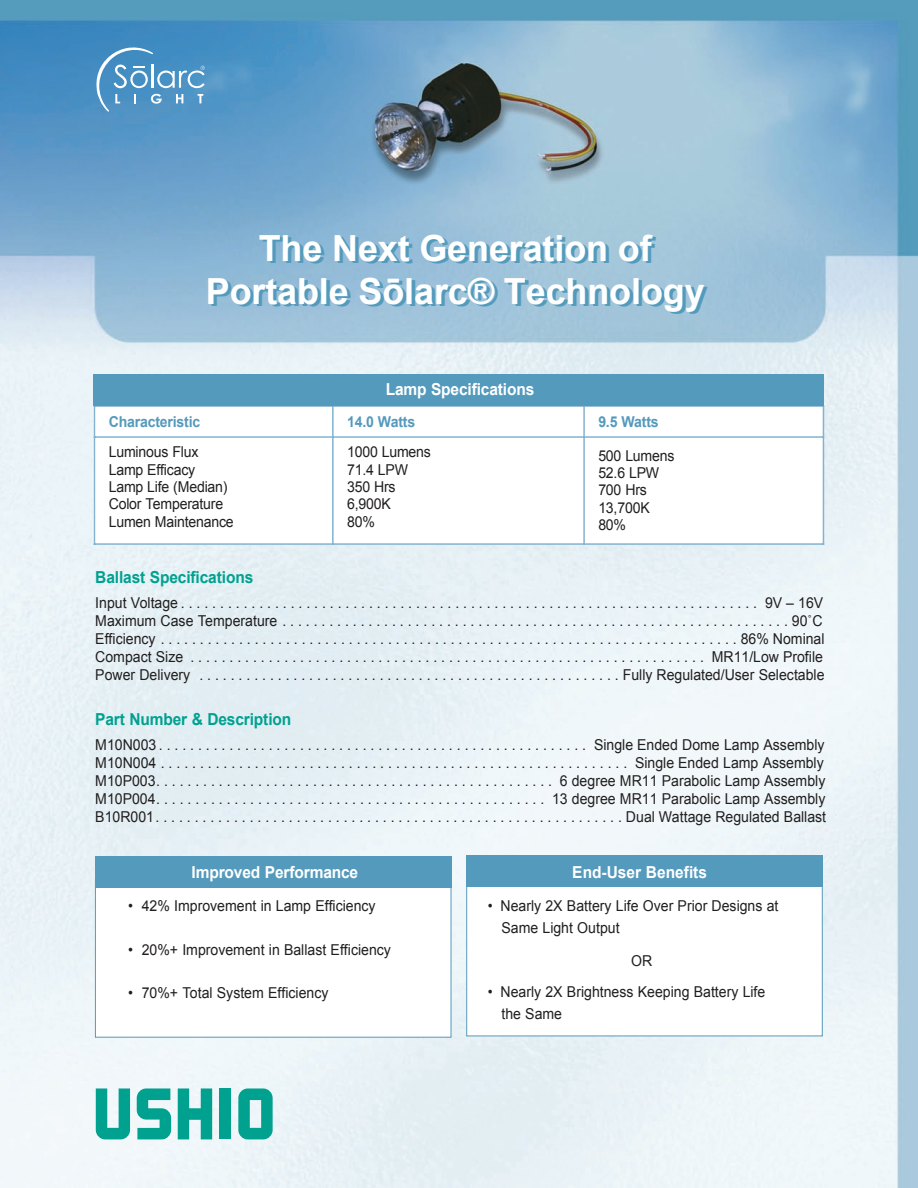
<style>
.page{position:relative;width:918px;height:1188px;background:#fff}
.page>*{position:absolute;margin:0;border:0;box-sizing:border-box;transform-origin:0 0}
.t1{font:700 36px/43.2px "Arial";letter-spacing:-.005em;color:#fff;text-align:center}
.t2{font:700 16.5px "Arial";letter-spacing:-.01em;color:#fff;scale:.94 1}
.t3{font:700 16.5px "Arial";letter-spacing:-.01em;color:#00a18f;scale:.94 1}
.t4{font:15px/17.4px "Arial";color:#211e1e;scale:.94 1}
.t5{font:700 15px "Arial";letter-spacing:-.015em;color:#549abc;scale:.94 1}
</style>
<div class="page">
<img style="left:0;top:0;width:918px;height:1188px">
<svg style="left:137px;top:1088px;width:34px;height:51px"></svg>
<svg style="left:178px;top:1088px;width:34px;height:51px"></svg>
<div style="left:220px;top:1088px;width:11px;height:51px;background:#00a18f"></div>
<svg style="left:238px;top:1088px;width:35px;height:51px;background:#3ab5a9"></svg>
<svg style="left:96px;top:1088px;width:34px;height:51px"></svg>
<svg style="left:93px;top:43px;width:112px;height:69px;background:#5e9dca"></svg>
<div style="left:95px;top:880px;width:356px;height:157px;background:#fff"></div>
<div style="left:95px;top:856px;width:356px;height:31px;background:#549abc"></div>
<div style="left:467px;top:880px;width:355px;height:156px;background:#fff"></div>
<div style="left:466px;top:856px;width:357px;height:31px;background:#549abc"></div>
<div style="left:94px;top:405px;width:730px;height:139px;background:#fff"></div>
<hr style="left:94px;top:405px;width:1px;height:140px;background:#82b3cf">
<hr style="left:332px;top:405px;width:2px;height:140px;background:#82b3cf">
<hr style="left:583px;top:405px;width:2px;height:140px;background:#82b3cf">
<hr style="left:823px;top:405px;width:1px;height:140px;background:#82b3cf">
<hr style="left:94px;top:405px;width:730px;height:2px;background:#82b3cf">
<hr style="left:94px;top:436px;width:730px;height:2px;background:#82b3cf">
<hr style="left:94px;top:543px;width:730px;height:2px;background:#82b3cf">
<div style="left:94px;top:374px;width:730px;height:31px;background:#549abc"></div>
<h1 class="t1" style="left:206px;top:228px;width:500px">The Next Generation of<br>Portable Sōlarc® Technology</h1>
<p class="t2" style="left:386px;top:378px;width:160px">Lamp Specifications</p>
<p class="t5" style="left:109px;top:411px;width:99px">Characteristic</p>
<p class="t5" style="left:347px;top:411px;width:74px">14.0 Watts</p>
<p class="t5" style="left:598px;top:411px;width:66px">9.5 Watts</p>
<p class="t4" style="left:109px;top:443px;width:135px">Luminous Flux<br>Lamp Efficacy<br>Lamp Life (Median)<br>Color Temperature<br>Lumen Maintenance</p>
<p class="t4" style="left:347px;top:443px;width:91px">1000 Lumens<br>71.4 LPW<br>350 Hrs<br>6,900K<br>80%</p>
<p class="t4" style="left:598px;top:447px;width:83px">500 Lumens<br>52.6 LPW<br>700 Hrs<br>13,700K<br>80%</p>
<p class="t3" style="left:95px;top:566px;width:170px">Ballast Specifications</p>
<p class="t4" style="left:95px;top:594px;width:777px;line-height:18px">Input Voltage . . . . . . . . . . . . . . . . . . . . . . . . . . . . . . . . . . . . . . . . . . . . . . . . . . . . . . . . . . . . . . . . . . . . . . . . . . 9V – 16V Maximum Case Temperature . . . . . . . . . . . . . . . . . . . . . . . . . . . . . . . . . . . . . . . . . . . . . . . . . . . . . . . . . . . . . . . . . 90˚C Efficiency . . . . . . . . . . . . . . . . . . . . . . . . . . . . . . . . . . . . . . . . . . . . . . . . . . . . . . . . . . . . . . . . . . . . . . . . . . 86% Nominal Compact Size . . . . . . . . . . . . . . . . . . . . . . . . . . . . . . . . . . . . . . . . . . . . . . . . . . . . . . . . . . . . . . . . . . MR11/Low Profile Power Delivery . . . . . . . . . . . . . . . . . . . . . . . . . . . . . . . . . . . . . . . . . . . . . . . . . . . . . . Fully Regulated/User Selectable</p>
<p class="t3" style="left:95px;top:708px;width:210px">Part Number &amp; Description</p>
<p class="t4" style="left:95px;top:736px;width:779px;line-height:18px">M10N003 . . . . . . . . . . . . . . . . . . . . . . . . . . . . . . . . . . . . . . . . . . . . . . . . . . . . . . . Single Ended Dome Lamp Assembly M10N004 . . . . . . . . . . . . . . . . . . . . . . . . . . . . . . . . . . . . . . . . . . . . . . . . . . . . . . . . . . . . Single Ended Lamp Assembly M10P003. . . . . . . . . . . . . . . . . . . . . . . . . . . . . . . . . . . . . . . . . . . . . . . . . . . 6 degree MR11 Parabolic Lamp Assembly M10P004. . . . . . . . . . . . . . . . . . . . . . . . . . . . . . . . . . . . . . . . . . . . . . . . . . 13 degree MR11 Parabolic Lamp Assembly B10R001. . . . . . . . . . . . . . . . . . . . . . . . . . . . . . . . . . . . . . . . . . . . . . . . . . . . . . . . . . . . Dual Wattage Regulated Ballast</p>
<p class="t2" style="left:192px;top:861px;width:179px">Improved Performance</p>
<p class="t4" style="left:128px;top:898px;width:265px">• 42% Improvement in Lamp Efficiency</p>
<p class="t4" style="left:128px;top:941px;width:281px">• 20%+ Improvement in Ballast Efficiency</p>
<p class="t4" style="left:128px;top:984px;width:215px">• 70%+ Total System Efficiency</p>
<p class="t2" style="left:572px;top:861px;width:145px">End-User Benefits</p>
<p class="t4" style="left:501px;top:896px;width:296px;line-height:21.6px;text-indent:-13px">• Nearly 2X Battery Life Over Prior Designs at<br>Same Light Output</p>
<p class="t4" style="left:631px;top:953px;width:24px">OR</p>
<p class="t4" style="left:501px;top:982px;width:282px;line-height:21.6px;text-indent:-14px">• Nearly 2X Brightness Keeping Battery Life the Same</p>
</div>
